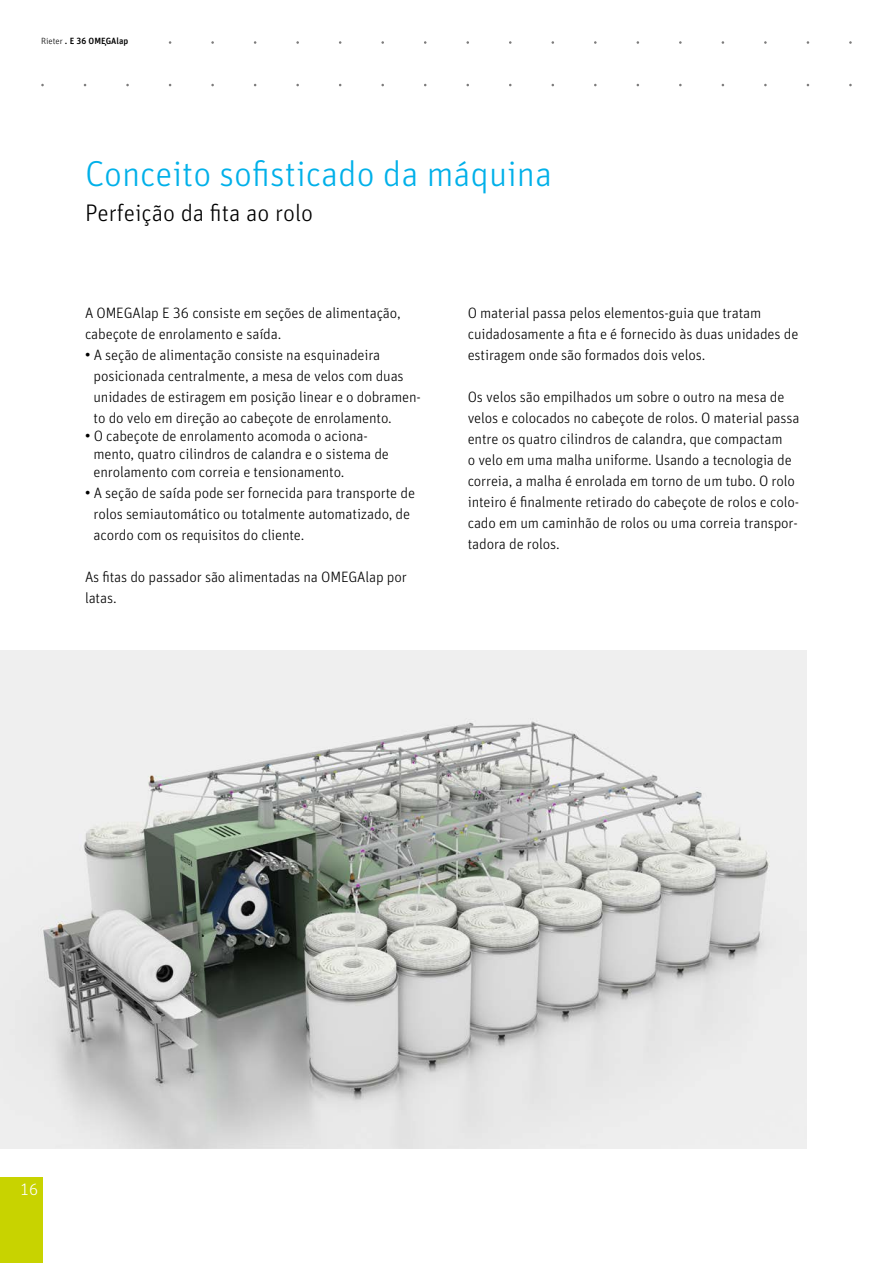
<style>
.page{position:relative;width:893px;height:1263px;background:#fff}
.page>*{position:absolute;margin:0;border:0;box-sizing:border-box;transform-origin:0 0}
.t1{font:300 36px "Unit Pro";color:#00b0e9}
.t2{font:300 24px "Unit Pro";color:#000}
.t3{font:300 16.5px "Unit Pro";color:#fff}
.t4{font:300 15px/21px "Unit Pro";letter-spacing:-.01em;color:#000}
.t5{font:500 9px "Unit Pro";color:#000}
.s1{font-weight:300}
.s2{font-family:"Arial";font-weight:400}
</style>
<div class="page">
<img style="left:0;top:651px;width:806px;height:497px">
<div style="left:0;top:1178px;width:43px;height:85px;background:#c8d300"></div>
<p class="t5" style="left:41px;top:34px;width:89px"><span class="s1">Rieter</span> OMEGAlap E 36</p>
<p class="t5" style="left:65px;top:34px;width:65px">. E 36 OMEGAlap</p>
<h1 class="t1" style="left:85px;top:149px;width:469px">Conceito sofisticado da máquina</h1>
<h2 class="t2" style="left:85px;top:196px;width:229px">Perfeição da fita ao rolo</h2>
<p class="t4" style="left:85px;top:302px;width:317px">A OMEGAlap E 36 consiste em seções de alimentação, cabeçote de enrolamento e saída.</p>
<p class="t4" style="left:94px;top:344px;width:329px;text-indent:-9px"><span class="s2">•</span> A seção de alimentação consiste na esquinadeira posicionada centralmente, a mesa de velos com duas unidades de estiragem em posição linear e o dobramen&shy;to do velo em direção ao cabeçote de enrolamento.</p>
<p class="t4" style="left:94px;top:426px;width:297px;line-height:18px;text-indent:-9px"><span class="s2">•</span> O cabeçote de enrolamento acomoda o aciona&shy;mento, quatro cilindros de calandra e o sistema de enrolamento com correia e tensionamento.</p>
<p class="t4" style="left:94px;top:482px;width:323px;text-indent:-9px"><span class="s2">•</span> A seção de saída pode ser fornecida para transporte de rolos semiautomático ou totalmente automatizado, de acordo com os requisitos do cliente.</p>
<p class="t4" style="left:85px;top:566px;width:323px">As fitas do passador são alimentadas na OMEGAlap por latas.</p>
<p class="t4" style="left:468px;top:302px;width:332px">O material passa pelos elementos-guia que tratam cuidadosamente a fita e é fornecido às duas unidades de estiragem onde são formados dois velos.</p>
<p class="t4" style="left:468px;top:386px;width:333px">Os velos são empilhados um sobre o outro na mesa de velos e colocados no cabeçote de rolos. O material passa entre os quatro cilindros de calandra, que compactam<br>o velo em uma malha uniforme. Usando a tecnologia de correia, a malha é enrolada em torno de um tubo. O rolo inteiro é finalmente retirado do cabeçote de rolos e colo&shy;cado em um caminhão de rolos ou uma correia transpor&shy;tadora de rolos.</p>
<p class="t3" style="left:20px;top:1178px;width:20px">16</p>
</div>
